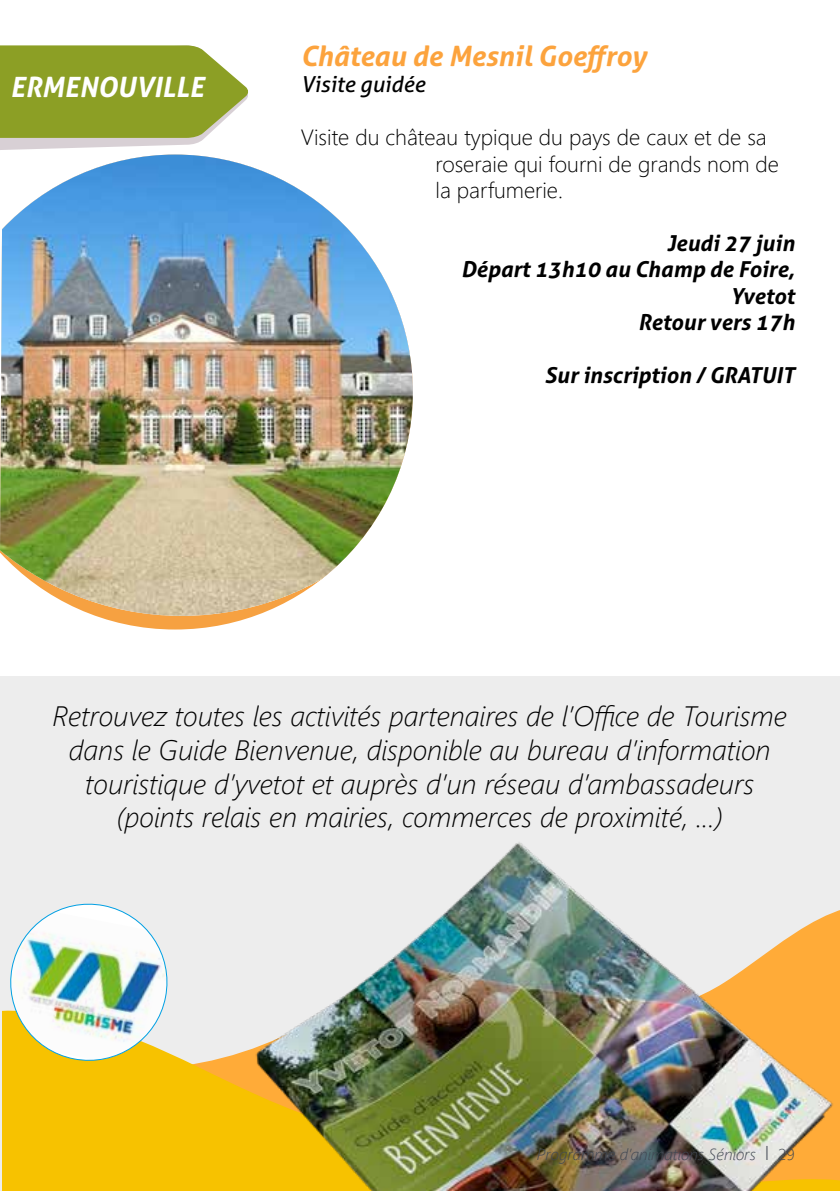
<style>
.page{position:relative;width:840px;height:1191px;background:#fff}
.page>*{position:absolute;margin:0;border:0;box-sizing:border-box;transform-origin:0 0}
.t1{font:italic 300 28px/33.6px "Segoe UI";color:#000;text-align:center}
.t2{font:italic 700 28px "Aller";color:#fca33d}
.t3{font:italic 700 28px "Aller";color:#fff}
.t4{font:300 22px/26.4px "Segoe UI";color:#000}
.t5{font:italic 700 22px/26.4px "Aller";color:#000;text-align:right}
.t6{font:italic 22px "Aller";color:#000}
.t7{font:italic 300 16px "Segoe UI";color:#404752}
.s1{font-style:normal;font-size:20px}
.s2{font-style:normal}
</style>
<div class="page">
<div style="left:0;top:677px;width:839px;height:514px;background:#ededed"></div>
<div style="left:3px;top:1067px;width:42px;height:124px;background:#f7c200"></div>
<img style="left:45px;top:842px;width:794px;height:349px">
<img style="left:3px;top:897px;width:171px;height:170px">
<svg style="left:0;top:45px;width:248px;height:105px;background:#a0ae4d"></svg>
<svg style="left:96px;top:616px;width:158px;height:13px;fill:#f6a141"></svg>
<img style="left:0;top:154px;width:412px;height:462px">
<p class="t3" style="left:10px;top:69px;width:195px">ERMENOUVILLE</p>
<p class="t2" style="left:300px;top:39px;width:347px">Château de Mesnil Goeffroy</p>
<p class="t6" style="left:300px;top:71px;width:126px">Visite guidée</p>
<p class="t4" style="left:435px;top:122px;width:345px;text-indent:-135px">Visite du château typique du pays de caux et de sa roseraie qui fourni de grands nom de la parfumerie.</p>
<p class="t5" style="left:461px;top:230px;width:335px">Jeudi 27 juin<br>Départ 13h10 au Champ de Foire,<br>Yvetot<br>Retour vers 17h</p>
<p class="t5" style="left:544px;top:362px;width:251px">Sur inscription / GRATUIT</p>
<p class="t1" style="left:53px;top:695px;width:735px">Retrouvez toutes les activités partenaires de l’Office de Tourisme dans le Guide Bienvenue, disponible au bureau d’information touristique d’yvetot et auprès d’un réseau d’ambassadeurs (points relais en mairies, commerces de proximité, ...)</p>
<p class="t7" style="left:536px;top:1139px;width:259px">Programme d’animations Séniors <span class="s1">I</span> <span class="s2">29</span></p>
</div>
